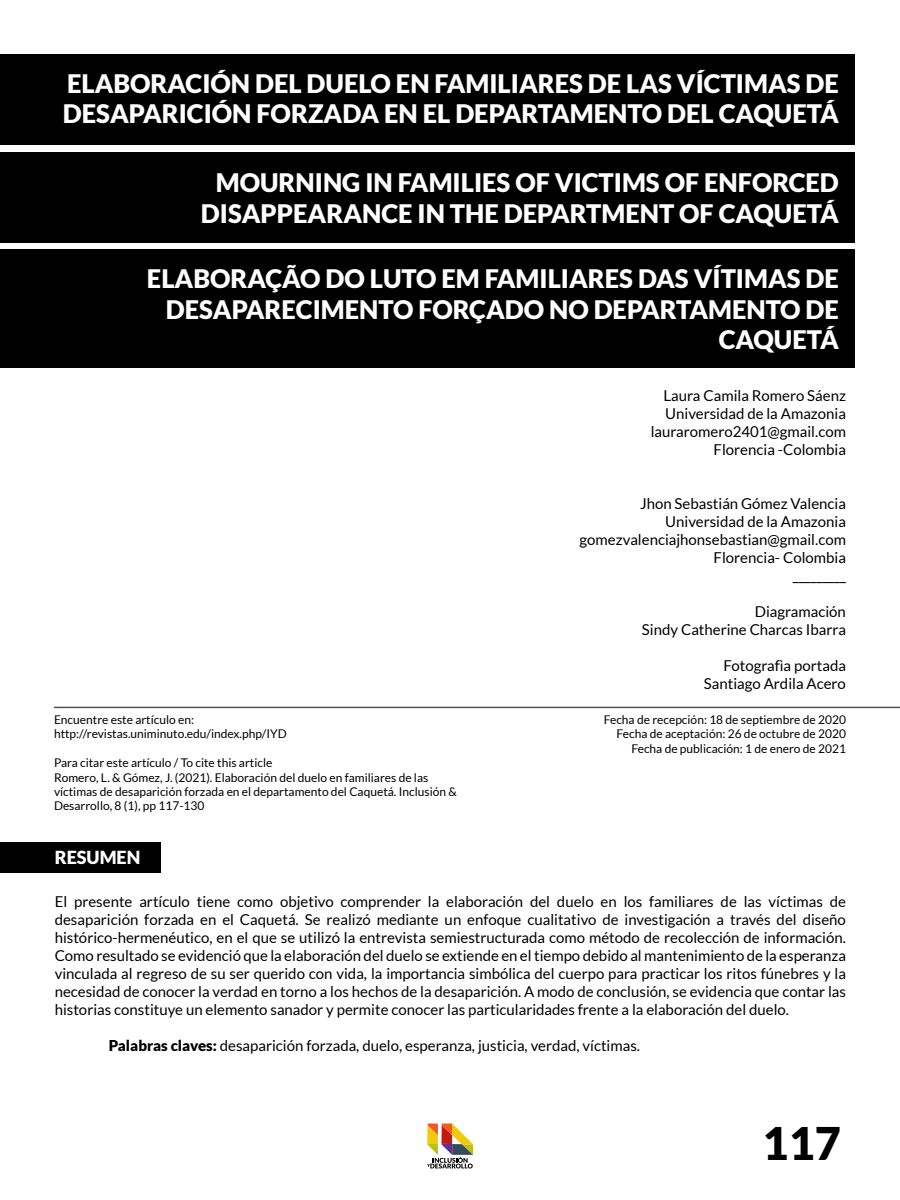
<style>
.page{position:relative;width:900px;height:1200px;background:#fff}
.page>*{position:absolute;margin:0;border:0;box-sizing:border-box;transform-origin:0 0}
.t1{font:900 45px "Lato";color:#000}
.t2{font:900 25.5px/30.6px "Lato";color:#fff}
.t3{font:900 18px "Lato";color:#fff}
.t4{font:15px/18px "Lato";color:#000;text-align:justify}
.t5{font:12px/14.4px "Lato";color:#000}
.s1{font-weight:900}
</style>
<div class="page">
<div style="left:0;top:54px;width:855px;height:91px;background:#000"></div>
<div style="left:1px;top:842px;width:160px;height:31px;background:#000"></div>
<div style="left:0;top:152px;width:855px;height:91px;background:#000"></div>
<div style="left:0;top:250px;width:855px;height:118px;background:#000"></div>
<hr style="left:54px;top:707px;width:846px;height:1px;background:#59514e">
<svg style="left:427px;top:1123px;width:46px;height:46px"></svg>
<p class="t2" style="left:63px;top:68px;width:777px">ELABORACIÓN DEL DUELO EN FAMILIARES DE LAS VÍCTIMAS DE<br>DESAPARICIÓN FORZADA EN EL DEPARTAMENTO DEL CAQUETÁ</p>
<p class="t2" style="left:201px;top:167px;width:639px;text-align:center">MOURNING IN FAMILIES OF VICTIMS OF ENFORCED<br>DISAPPEARANCE IN THE DEPARTMENT OF CAQUETÁ</p>
<p class="t2" style="left:147px;top:263px;width:693px;text-align:right">ELABORAÇÃO DO LUTO EM FAMILIARES DAS VÍTIMAS DE<br>DESAPARECIMENTO FORÇADO NO DEPARTAMENTO DE<br>CAQUETÁ</p>
<p class="t4" style="left:664px;top:387px;width:184px">Laura Camila Romero Sáenz</p>
<p class="t4" style="left:665px;top:405px;width:182px">Universidad de la Amazonia</p>
<p class="t4" style="left:651px;top:423px;width:197px">lauraromero2401@gmail.com</p>
<p class="t4" style="left:714px;top:441px;width:134px">Florencia -Colombia</p>
<p class="t5" style="left:54px;top:712px;width:142px">Encuentre este artículo en:</p>
<p class="t5" style="left:54px;top:727px;width:234px">http://revistas.uniminuto.edu/index.php/IYD</p>
<p class="t5" style="left:54px;top:756px;width:220px">Para citar este artículo / To cite this article</p>
<p class="t5" style="left:54px;top:770px;width:404px">Romero, L. &amp; Gómez, J. (2021). Elaboración del duelo en familiares de las víctimas de desaparición forzada en el departamento del Caquetá. Inclusión &amp;<br>Desarrollo, 8 (1), pp 117-130</p>
<p class="t3" style="left:55px;top:847px;width:87px">RESUMEN</p>
<p class="t4" style="left:640px;top:495px;width:207px">Jhon Sebastián Gómez Valencia</p>
<p class="t4" style="left:665px;top:513px;width:182px">Universidad de la Amazonia</p>
<p class="t4" style="left:580px;top:531px;width:268px">gomezvalenciajhonsebastian@gmail.com</p>
<p class="t4" style="left:714px;top:549px;width:134px">Florencia- Colombia</p>
<p class="t4" style="left:793px;top:567px;width:55px">_________</p>
<p class="t4" style="left:755px;top:603px;width:93px">Diagramación</p>
<p class="t4" style="left:642px;top:621px;width:206px">Sindy Catherine Charcas Ibarra</p>
<p class="t4" style="left:723px;top:657px;width:124px">Fotografìa portada</p>
<p class="t4" style="left:704px;top:675px;width:144px">Santiago Ardila Acero</p>
<p class="t5" style="left:604px;top:712px;width:244px">Fecha de recepción: 18 de septiembre de 2020</p>
<p class="t5" style="left:617px;top:727px;width:231px">Fecha de aceptación: 26 de octubre de 2020</p>
<p class="t5" style="left:631px;top:741px;width:216px">Fecha de publicación: 1 de enero de 2021</p>
<p class="t4" style="left:55px;top:892px;width:793px">El presente artículo tiene como objetivo comprender la elaboración del duelo en los familiares de las víctimas de desaparición forzada en el Caquetá. Se realizó mediante un enfoque cualitativo de investigación a través del diseño histórico-hermenéutico, en el que se utilizó la entrevista semiestructurada como método de recolección de información.<br>Como resultado se evidenció que la elaboración del duelo se extiende en el tiempo debido al mantenimiento de la esperanza vinculada al regreso de su ser querido con vida, la importancia simbólica del cuerpo para practicar los ritos fúnebres y la necesidad de conocer la verdad en torno a los hechos de la desaparición. A modo de conclusión, se evidencia que contar las historias constituye un elemento sanador y permite conocer las particularidades frente a la elaboración del duelo.</p>
<p class="t4" style="left:109px;top:1036px;width:533px"><span class="s1">Palabras claves:</span> desaparición forzada, duelo, esperanza, justicia, verdad, víctimas.</p>
<p class="t1" style="left:763px;top:1117px;width:80px">117</p>
</div>
